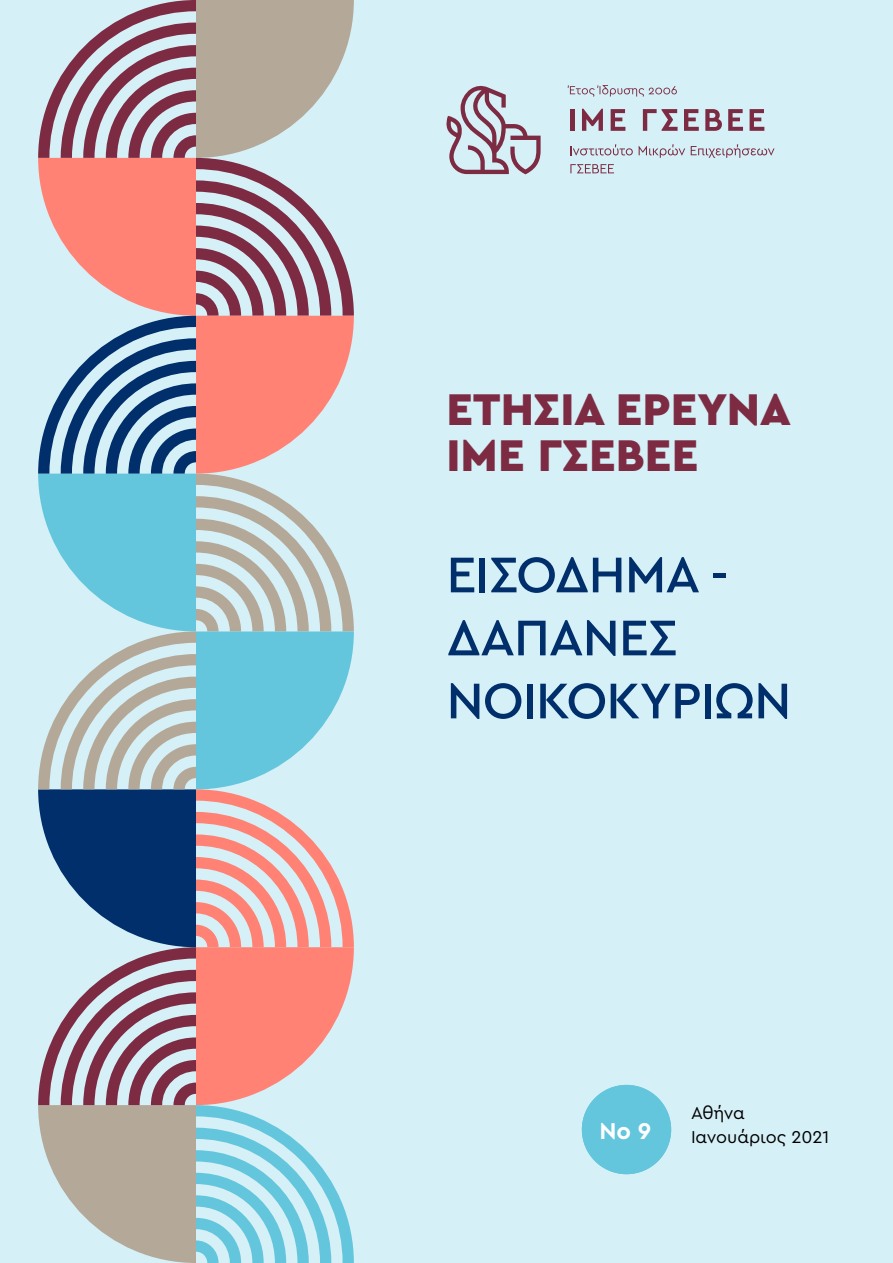
<style>
.page{position:relative;width:893px;height:1263px;background:#d5f0f6}
.page>*{position:absolute;margin:0;border:0;box-sizing:border-box;transform-origin:0 0}
.t1{font:500 52.5px/63px "Cera Pro";letter-spacing:-.02em;color:#002f6c}
.t2{font:900 46.5px/46.2px "Cera Pro";color:#7d2b43}
.t3{font:700 24px "Cera Pro";color:#fff}
.t4{font:18px "Cera Pro";color:#000}
</style>
<div class="page">
<svg style="left:38px;top:0;width:316px;height:1263px"></svg>
<svg style="left:446px;top:85px;width:95px;height:89px"></svg>
<svg style="left:568px;top:85px;width:109px;height:12px"></svg>
<hr style="left:570px;top:109px;width:4px;height:22px;background:#7d2b43">
<svg style="left:582px;top:109px;width:21px;height:22px"></svg>
<svg style="left:611px;top:109px;width:14px;height:22px"></svg>
<svg style="left:643px;top:109px;width:35px;height:22px"></svg>
<svg style="left:684px;top:109px;width:15px;height:22px"></svg>
<svg style="left:705px;top:109px;width:17px;height:22px"></svg>
<svg style="left:728px;top:109px;width:15px;height:22px"></svg>
<svg style="left:750px;top:109px;width:14px;height:22px"></svg>
<svg style="left:570px;top:144px;width:63px;height:11px"></svg>
<svg style="left:639px;top:144px;width:46px;height:14px"></svg>
<svg style="left:691px;top:144px;width:83px;height:14px"></svg>
<svg style="left:570px;top:164px;width:44px;height:9px"></svg>
<div style="left:582px;top:1085px;width:89px;height:89px;background:#63c6dc;border-radius:50%"></div>
<p class="t2" style="left:446px;top:384px;width:346px">ΕΤΗΣΙΑ ΕΡΕΥΝΑ<br>ΙΜΕ ΓΣΕΒΕΕ</p>
<p class="t1" style="left:446px;top:541px;width:346px">ΕΙΣΟΔΗΜΑ -<br>ΔΑΠΑΝΕΣ<br>ΝΟΙΚΟΚΥΡΙΩΝ</p>
<p class="t4" style="left:691px;top:1100px;width:55px">Αθήνα</p>
<p class="t3" style="left:599px;top:1115px;width:53px">No 9</p>
<p class="t4" style="left:691px;top:1124px;width:140px">Ιανουάριος 2021</p>
</div>
